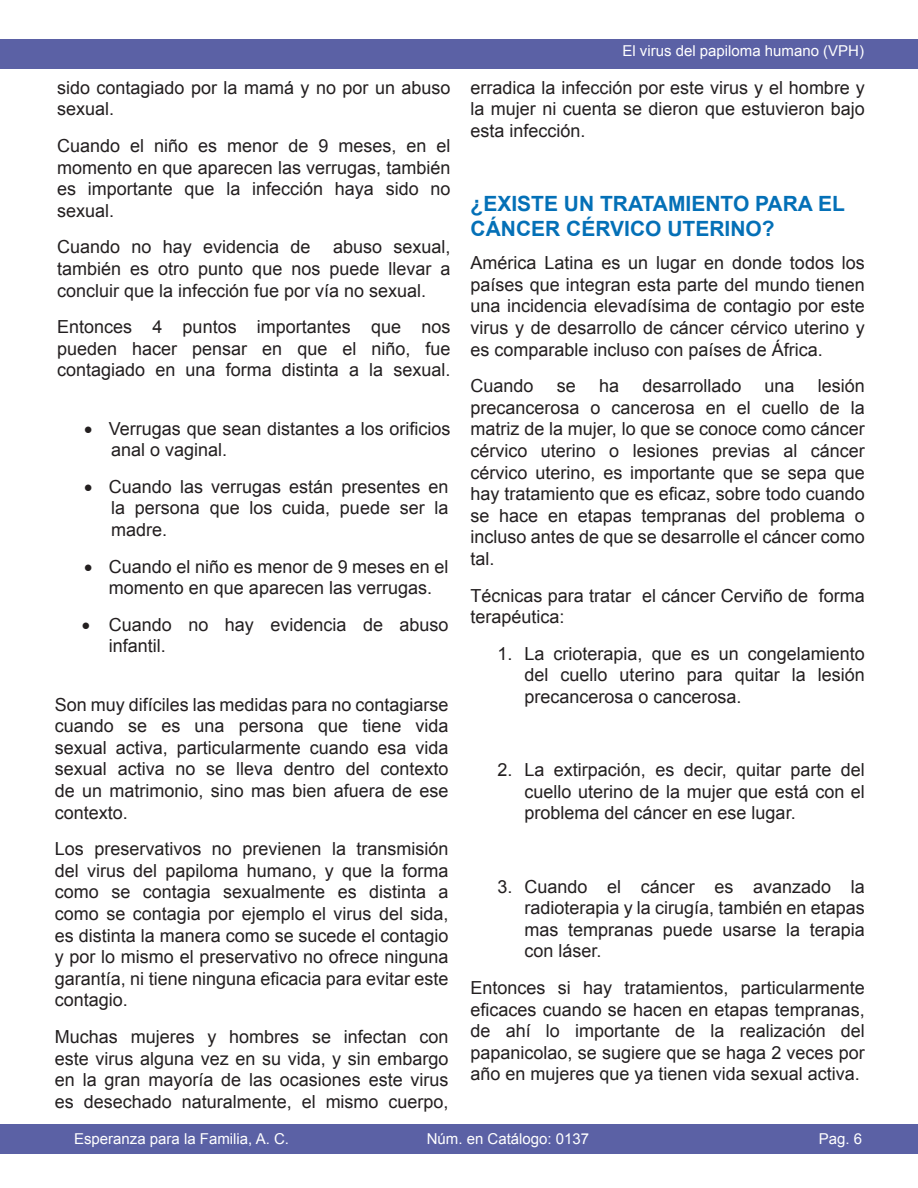
<style>
.page{position:relative;width:918px;height:1188px;background:#fff}
.page>*{position:absolute;margin:0;border:0;box-sizing:border-box;transform-origin:0 0}
.t1{font:700 21px/25.2px "Arial";color:#0470b7}
.t2{font:18px/21.6px "Arial";color:#231f20;text-align:justify}
.t3{font:15px "Arial";color:#fff}
</style>
<div class="page">
<div style="left:1px;top:1124px;width:917px;height:29px;background:#5b61a5"></div>
<div style="left:0;top:39px;width:918px;height:30px;background:#5b61a5"></div>
<p class="t2" style="left:57px;top:77px;width:395px">sido contagiado por la mamá y no por un abuso sexual.</p>
<p class="t2" style="left:57px;top:135px;width:395px">Cuando el niño es menor de 9 meses, en el momento en que aparecen las verrugas, también es importante que la infección haya sido no sexual.</p>
<p class="t2" style="left:57px;top:237px;width:255px">Cuando no hay evidencia de</p>
<p class="t2" style="left:57px;top:237px;width:395px;text-indent:276px">abuso sexual, también es otro punto que nos puede llevar a concluir que la infección fue por vía no sexual.</p>
<p class="t2" style="left:57px;top:316px;width:395px">Entonces 4 puntos importantes que nos pueden hacer pensar en que el niño, fue contagiado en una forma distinta a la sexual.</p>
<p class="t2" style="left:111px;top:418px;width:341px;text-indent:-27px">• Verrugas que sean distantes a los orificios anal o vaginal.</p>
<p class="t2" style="left:111px;top:476px;width:339px;text-indent:-27px">• Cuando las verrugas están presentes en la persona que los cuida, puede ser la madre.</p>
<p class="t2" style="left:84px;top:556px;width:366px;text-align:center">• Cuando el niño es menor de 9 meses en el momento en que aparecen las verrugas.</p>
<p class="t2" style="left:109px;top:614px;width:341px;text-indent:-27px">• Cuando no hay evidencia de abuso infantil.</p>
<p class="t2" style="left:55px;top:694px;width:395px">Son muy difíciles las medidas para no contagiarse cuando se es una persona que tiene vida sexual activa, particularmente cuando esa vida sexual activa no se lleva dentro del contexto de un matrimonio, sino mas bien afuera de ese contexto.</p>
<p class="t2" style="left:55px;top:838px;width:395px">Los preservativos no previenen la transmisión del virus del papiloma humano, y que la forma como se contagia sexualmente es distinta a como se contagia por ejemplo el virus del sida, es distinta la manera como se sucede el contagio y por lo mismo el preservativo no ofrece ninguna garantía, ni tiene ninguna eficacia para evitar este contagio.</p>
<p class="t2" style="left:55px;top:1026px;width:395px">Muchas mujeres y hombres se infectan con este virus alguna vez en su vida, y sin embargo en la gran mayoría de las ocasiones este virus es desechado naturalmente, el mismo cuerpo,</p>
<p class="t3" style="left:622px;top:41px;width:243px">El virus del papiloma humano (VPH)</p>
<p class="t2" style="left:471px;top:77px;width:396px">erradica la infección por este virus y el hombre y la mujer ni cuenta se dieron que estuvieron bajo esta infección.</p>
<p class="t1" style="left:471px;top:191px;width:376px">¿EXISTE UN TRATAMIENTO PARA EL<br>CÁNCER CÉRVICO UTERINO?</p>
<p class="t2" style="left:471px;top:252px;width:396px">América Latina es un lugar en donde todos los países que integran esta parte del mundo tienen una incidencia elevadísima de contagio por este virus y de desarrollo de cáncer cérvico uterino y es comparable incluso con países de África.</p>
<p class="t2" style="left:471px;top:375px;width:65px">Cuando</p>
<p class="t2" style="left:557px;top:375px;width:21px">se</p>
<p class="t2" style="left:599px;top:375px;width:22px">ha</p>
<p class="t2" style="left:642px;top:375px;width:101px">desarrollado</p>
<p class="t2" style="left:765px;top:375px;width:32px">una</p>
<p class="t2" style="left:471px;top:375px;width:396px;text-indent:347px">lesión precancerosa o cancerosa en el cuello de la matriz de la mujer, lo que se conoce como cáncer cérvico uterino o lesiones previas al cáncer cérvico uterino, es importante que se sepa que hay tratamiento que es eficaz, sobre todo cuando se hace en etapas tempranas del problema o incluso antes de que se desarrolle el cáncer como tal.</p>
<p class="t2" style="left:471px;top:585px;width:396px">Técnicas para tratar el cáncer Cerviño de forma terapéutica:</p>
<p class="t2" style="left:525px;top:643px;width:342px;text-indent:-27px">1. La crioterapia, que es un congelamiento del cuello uterino para quitar la lesión precancerosa o cancerosa.</p>
<p class="t2" style="left:525px;top:759px;width:342px;text-indent:-27px">2. La extirpación, es decir, quitar parte del cuello uterino de la mujer que está con el problema del cáncer en ese lugar.</p>
<p class="t2" style="left:525px;top:876px;width:342px;text-indent:-27px">3. Cuando el cáncer es avanzado la radioterapia y la cirugía, también en etapas mas tempranas puede usarse la terapia con láser.</p>
<p class="t2" style="left:471px;top:977px;width:396px">Entonces si hay tratamientos, particularmente eficaces cuando se hacen en etapas tempranas, de ahí lo importante de la realización del papanicolao, se sugiere que se haga 2 veces por año en mujeres que ya tienen vida sexual activa.</p>
<p class="t3" style="left:74px;top:1129px;width:217px">Esperanza para la Familia, A. C.</p>
<p class="t3" style="left:427px;top:1129px;width:164px">Núm. en Catálogo: 0137</p>
<p class="t3" style="left:819px;top:1129px;width:45px">Pag. 6</p>
</div>
